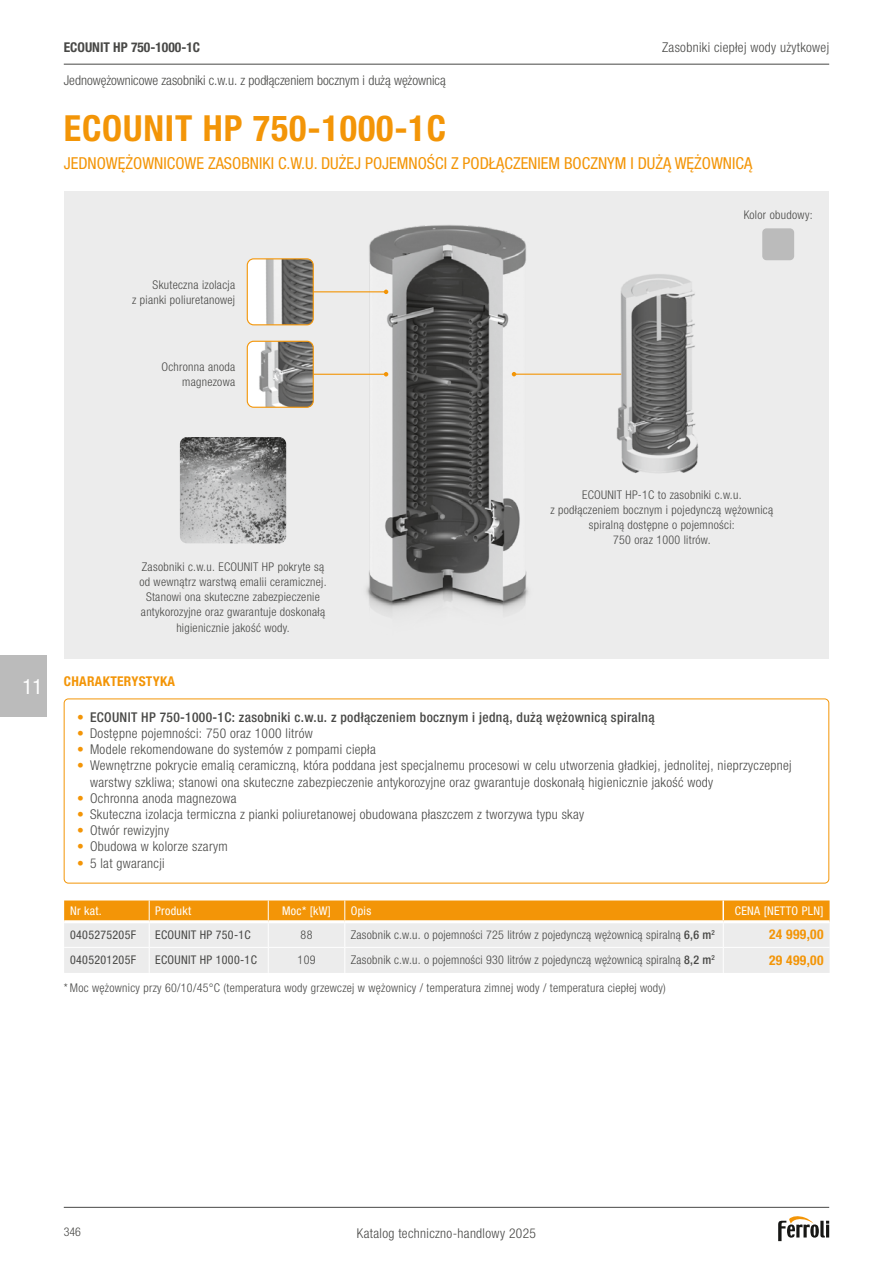
<style>
.page{position:relative;width:893px;height:1263px;background:#fff}
.page>*{position:absolute;margin:0;border:0;box-sizing:border-box;transform-origin:0 0}
.t1{font:700 condensed 36px "Helvetica Neue LTW1 G";letter-spacing:.025em;color:#f39507}
.t2{font:condensed 21px "Helvetica Neue LTW1 G";color:#fff}
.t3{font:condensed 16.5px "Helvetica Neue LTW1 G";color:#f39507}
.t4{font:300 condensed 13.5px/16.2px "Helvetica Neue LTW1 G";letter-spacing:.025em;color:#484846}
.t5{font:500 condensed 13.5px "Helvetica Neue LTW1 G";letter-spacing:.025em;color:#484846}
.t6{font:300 condensed 13.5px "Helvetica Neue LTW1 G";color:#484846}
.t7{font:700 condensed 13.5px "Helvetica Neue LTW1 G";letter-spacing:.025em;color:#f39507}
.t8{font:700 condensed 13.5px "Helvetica Neue LTW1 G";color:#484846}
.t9{font:300 condensed 12px/15px "Helvetica Neue LTW1 G";letter-spacing:.025em;color:#484846;text-align:right}
.t10{font:condensed 12px "Helvetica Neue LTW1 G";letter-spacing:.025em;color:#484846}
.t11{font:condensed 12px "Helvetica Neue LTW1 G";letter-spacing:.025em;color:#fff}
.s1{font-weight:300;color:#f39507}
.s2{color:#f39507}
.s3{font-weight:500}
</style>
<div class="page">
<div style="left:64px;top:191px;width:765px;height:468px;background:#ececec"></div>
<svg style="left:64px;top:900px;width:766px;height:73px;background:#efd5af"></svg>
<hr style="left:268px;top:947px;width:77px;height:1px;background:#fff">
<hr style="left:64px;top:1207px;width:765px;height:1px;background:#484846">
<svg style="left:778px;top:1216px;width:51px;height:25px"></svg>
<hr style="left:64px;top:64px;width:765px;height:1px;background:#484846">
<div style="left:0;top:656px;width:47px;height:61px;background:#bbb"></div>
<img style="left:347px;top:225px;width:205px;height:389px">
<div style="left:64px;top:698px;width:765px;height:185px;border:1px solid #f39507;border-radius:4px"></div>
<img style="left:180px;top:437px;width:106px;height:106px">
<img style="left:594px;top:274px;width:104px;height:199px">
<div style="left:762px;top:228px;width:32px;height:32px;background:#bbb;border-radius:4px"></div>
<hr style="left:514px;top:374px;width:107px;height:1px;background:#f39507">
<svg style="left:512px;top:372px;width:4px;height:4px"></svg>
<hr style="left:286px;top:291px;width:100px;height:1px;background:#f39507">
<svg style="left:384px;top:290px;width:4px;height:4px"></svg>
<img style="left:247px;top:260px;width:65px;height:65px">
<div style="left:247px;top:258px;width:67px;height:67px;border:1px solid #f39507;border-radius:6px"></div>
<hr style="left:286px;top:374px;width:100px;height:1px;background:#f39507">
<svg style="left:384px;top:372px;width:4px;height:4px"></svg>
<img style="left:247px;top:341px;width:65px;height:65px">
<div style="left:247px;top:341px;width:67px;height:67px;border:1px solid #f39507;border-radius:6px"></div>
<p class="t8" style="left:64px;top:39px;width:138px">ECOUNIT HP 750-1000-1C</p>
<p class="t6" style="left:64px;top:72px;width:384px">Jednowężownicowe zasobniki c.w.u. z podłączeniem bocznym i dużą wężownicą</p>
<h1 class="t1" style="left:64px;top:106px;width:384px">ECOUNIT HP 750-1000-1C</h1>
<p class="t4" style="left:662px;top:39px;width:169px">Zasobniki ciepłej wody użytkowej</p>
<h3 class="t3" style="left:64px;top:154px;width:690px">JEDNOWĘŻOWNICOWE ZASOBNIKI C.W.U. DUŻEJ POJEMNOŚCI Z PODŁĄCZENIEM BOCZNYM I DUŻĄ WĘŻOWNICĄ</h3>
<p class="t9" style="left:132px;top:277px;width:104px">Skuteczna izolacja<br>z pianki poliuretanowej</p>
<p class="t9" style="left:161px;top:359px;width:75px">Ochronna anoda magnezowa</p>
<p class="t9" style="left:744px;top:207px;width:70px">Kolor obudowy:</p>
<h2 class="t2" style="left:22px;top:674px;width:22px">11</h2>
<p class="t9" style="left:139px;top:560px;width:189px;text-align:center">Zasobniki c.w.u. ECOUNIT HP pokryte są od wewnątrz warstwą emalii ceramicznej.<br>Stanowi ona skuteczne zabezpieczenie antykorozyjne oraz gwarantuje doskonałą higienicznie jakość wody.</p>
<p class="t9" style="left:550px;top:487px;width:224px;text-align:center">ECOUNIT HP-1C to zasobniki c.w.u.<br>z podłączeniem bocznym i pojedynczą wężownicą spiralną dostępne o pojemności:<br>750 oraz 1000 litrów.</p>
<p class="t7" style="left:64px;top:673px;width:113px">CHARAKTERYSTYKA</p>
<p class="t5" style="left:77px;top:709px;width:579px"><span class="s1">•</span> ECOUNIT HP 750-1000-1C: zasobniki c.w.u. z podłączeniem bocznym i jedną, dużą wężownicą spiralną</p>
<p class="t4" style="left:77px;top:725px;width:237px"><span class="s2">•</span> Dostępne pojemności: 750 oraz 1000 litrów</p>
<p class="t4" style="left:77px;top:741px;width:300px"><span class="s2">•</span> Modele rekomendowane do systemów z pompami ciepła</p>
<p class="t4" style="left:90px;top:757px;width:703px;text-indent:-13px"><span class="s2">•</span> Wewnętrzne pokrycie emalią ceramiczną, która poddana jest specjalnemu procesowi w celu utworzenia gładkiej, jednolitej, nieprzyczepnej warstwy szkliwa; stanowi ona skuteczne zabezpieczenie antykorozyjne oraz gwarantuje doskonałą higienicznie jakość wody</p>
<p class="t4" style="left:77px;top:790px;width:161px"><span class="s2">•</span> Ochronna anoda magnezowa</p>
<p class="t4" style="left:77px;top:806px;width:508px"><span class="s2">•</span> Skuteczna izolacja termiczna z pianki poliuretanowej obudowana płaszczem z tworzywa typu skay</p>
<p class="t4" style="left:77px;top:822px;width:93px"><span class="s2">•</span> Otwór rewizyjny</p>
<p class="t4" style="left:77px;top:838px;width:152px"><span class="s2">•</span> Obudowa w kolorze szarym</p>
<p class="t4" style="left:77px;top:855px;width:89px"><span class="s2">•</span> 5 lat gwarancji</p>
<p class="t11" style="left:70px;top:904px;width:33px">Nr kat.</p>
<p class="t11" style="left:155px;top:904px;width:37px">Produkt</p>
<p class="t11" style="left:282px;top:904px;width:50px">Moc* [kW]</p>
<p class="t11" style="left:351px;top:904px;width:22px">Opis</p>
<p class="t11" style="left:735px;top:904px;width:90px">CENA [NETTO PLN]</p>
<p class="t10" style="left:70px;top:927px;width:67px">0405275205F</p>
<p class="t10" style="left:155px;top:927px;width:97px">ECOUNIT HP 750-1C</p>
<p class="t9" style="left:301px;top:927px;width:13px">88</p>
<p class="t9" style="left:351px;top:927px;width:366px">Zasobnik c.w.u. o pojemności 725 litrów z pojedynczą wężownicą spiralną <span class="s3">6,6 m</span><sup>2</sup></p>
<p class="t7" style="left:769px;top:926px;width:56px">24 999,00</p>
<p class="t10" style="left:70px;top:953px;width:67px">0405201205F</p>
<p class="t10" style="left:155px;top:953px;width:103px">ECOUNIT HP 1000-1C</p>
<p class="t9" style="left:298px;top:953px;width:19px">109</p>
<p class="t9" style="left:351px;top:953px;width:366px">Zasobnik c.w.u. o pojemności 930 litrów z pojedynczą wężownicą spiralną <span class="s3">8,2 m</span><sup>2</sup></p>
<p class="t7" style="left:769px;top:952px;width:56px">29 499,00</p>
<p class="t9" style="left:64px;top:980px;width:604px">* Moc wężownicy przy 60/10/45°C (temperatura wody grzewczej w wężownicy / temperatura zimnej wody / temperatura ciepłej wody)</p>
<p class="t9" style="left:64px;top:1225px;width:19px">346</p>
<p class="t4" style="left:357px;top:1225px;width:181px">Katalog techniczno-handlowy 2025</p>
</div>
